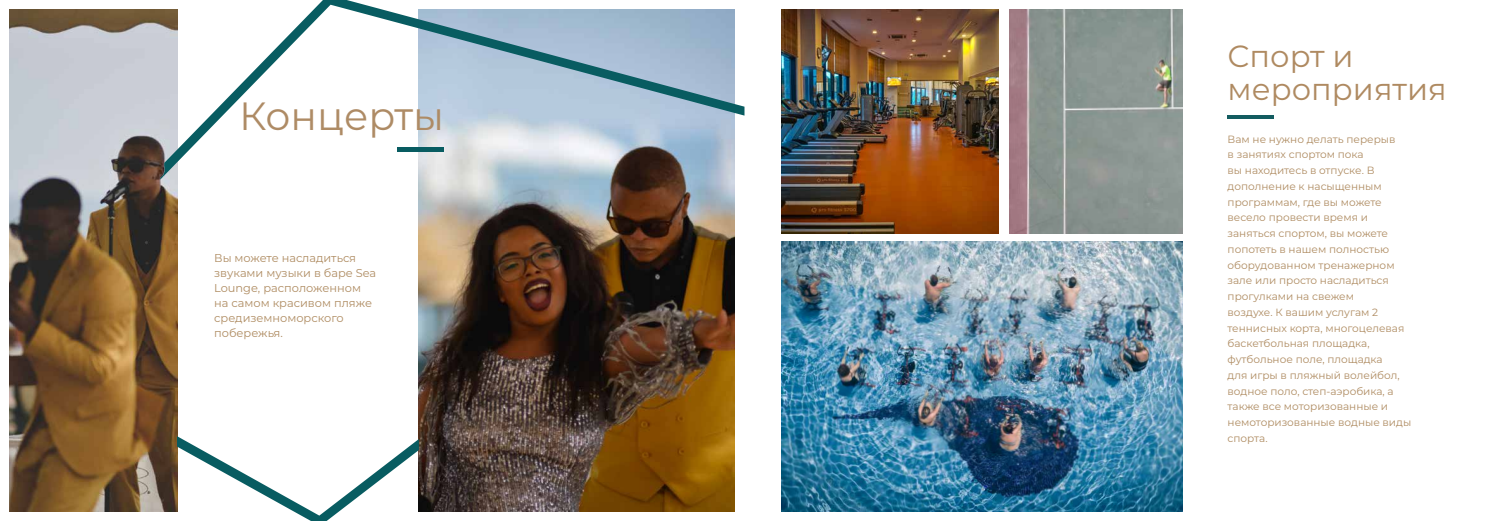
<style>
.page{position:relative;width:1489px;height:521px;background:#fff}
.page>*{position:absolute;margin:0;border:0;box-sizing:border-box;transform-origin:0 0}
.t1{font:39.38px "Montserrat";color:#ae8b65}
.t2{font:30.62px/33.2px "Montserrat";color:#af8a61}
.t3{font:11.38px/14.9px "Montserrat";color:#af8c62}
.t4{font:10.5px/15.8px "Montserrat";color:#af8c62}
</style>
<div class="page">
<img style="left:10px;top:9px;width:167px;height:503px">
<img style="left:419px;top:180px;width:315px;height:332px">
<svg style="left:177px;top:436px;width:242px;height:85px"></svg>
<svg style="left:160px;top:0;width:584px;height:180px"></svg>
<hr style="left:397px;top:147px;width:47px;height:4px;background:#085c61">
<hr style="left:1227px;top:115px;width:47px;height:4px;background:#135c60">
<img style="left:781px;top:242px;width:400px;height:270px">
<img style="left:781px;top:9px;width:217px;height:224px">
<img style="left:1009px;top:9px;width:172px;height:224px">
<h1 class="t1" style="left:239px;top:89px;width:207px">Концерты</h1>
<p class="t3" style="left:214px;top:250px;width:164px">Вы можете насладиться звуками музыки в баре Sea<br>Lounge, расположенном на самом красивом пляже средиземноморского побережья.</p>
<h2 class="t2" style="left:1227px;top:38px;width:220px">Спорт и мероприятия</h2>
<p class="t4" style="left:1227px;top:131px;width:185px">Вам не нужно делать перерыв<br>в занятиях спортом пока<br>вы находитесь в отпуске. В дополнение к насыщенным программам, где вы можете весело провести время и заняться спортом, вы можете попотеть в нашем полностью оборудованном тренажерном зале или просто насладиться прогулками на свежем<br>воздухе. К вашим услугам 2 теннисных корта, многоцелевая баскетбольная площадка, футбольное поле, площадка<br>для игры в пляжный волейбол, водное поло, степ-аэробика, а также все моторизованные и немоторизованные водные виды спорта.</p>
</div>
